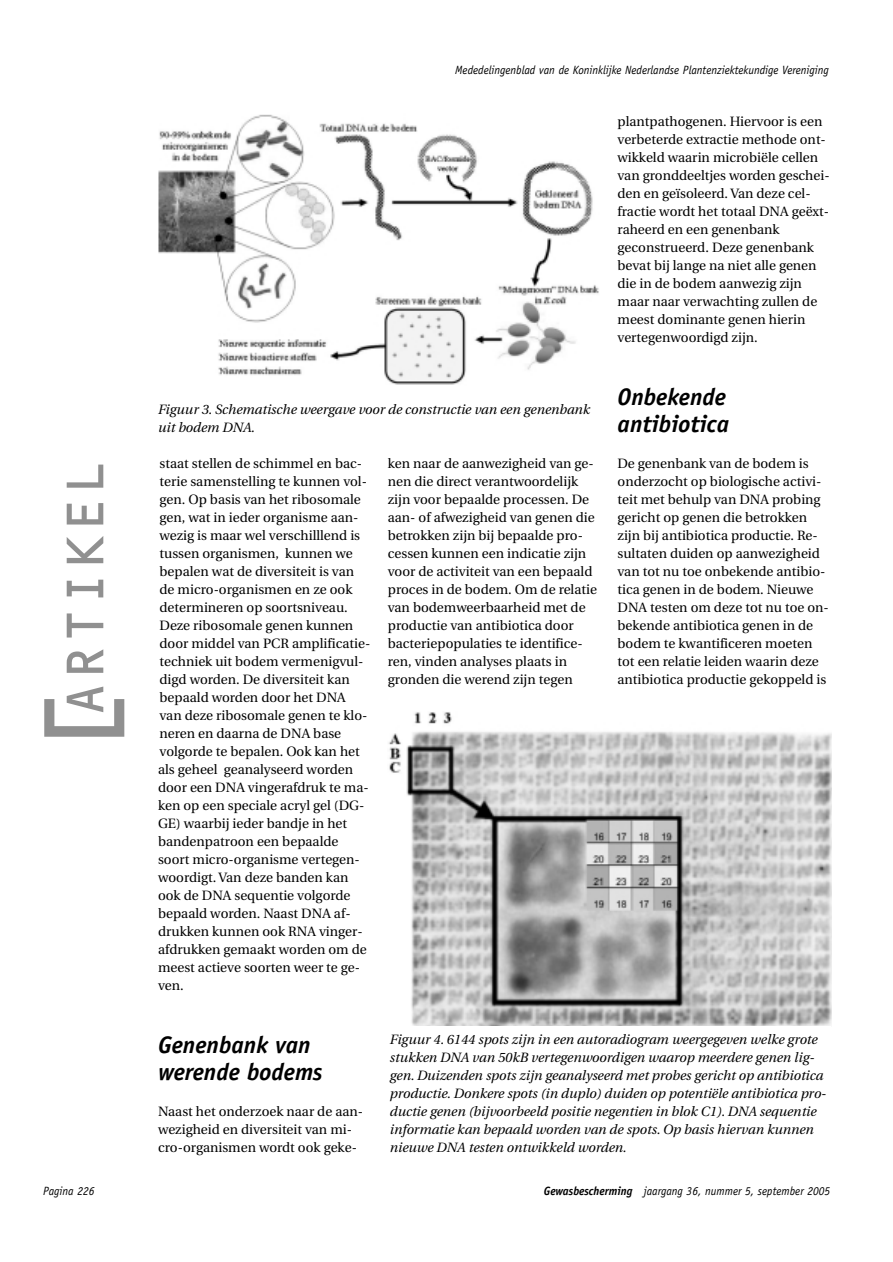
<style>
.page{position:relative;width:893px;height:1262px;background:#fff}
.page>*{position:absolute;margin:0;border:0;box-sizing:border-box;transform-origin:0 0}
.t1{font:108px "OCR C Regular";color:#909090;scale:.95 1}
.t2{font:54px "OCR C Regular";color:#909090;scale:.95 1}
.t3{font:italic 700 24px/27px "Officina Sans";color:#000}
.t4{font:13.5px/18px "Utopia";color:#000}
.t5{font:italic 13.5px/18px "Utopia";color:#000}
.t6{font:italic 12px "Officina Sans";color:#000;scale:.95 1}
.s1{font-weight:700}
</style>
<div class="page">
<img style="left:158px;top:114px;width:441px;height:271px">
<img style="left:388px;top:712px;width:443px;height:314px">
<p class="t6" style="left:455px;top:65px;width:394px">Mededelingenblad van de Koninklijke Nederlandse Plantenziektekundige Vereniging</p>
<h2 class="t2" style="left:66px;top:718px;width:274px;rotate:-90deg">ARTIKEL</h2>
<h1 class="t1" style="left:51px;top:754px;width:79px;rotate:-90deg">[</h1>
<p class="t5" style="left:158px;top:402px;width:434px">Figuur 3. Schematische weergave voor de constructie van een genenbank uit bodem DNA.</p>
<p class="t4" style="left:158px;top:456px;width:214px">staat stellen de schimmel en bac&shy;terie samenstelling te kunnen vol&shy;gen. Op basis van het ribosomale gen, wat in ieder organisme aan&shy;wezig is maar wel verschilllend is tussen organismen, kunnen we bepalen wat de diversiteit is van de micro-organismen en ze ook determineren op soortsniveau.<br>Deze ribosomale genen kunnen door middel van PCR amplificatie&shy;techniek uit bodem vermenigvul&shy;digd worden. De diversiteit kan bepaald worden door het DNA<br>van deze ribosomale genen te klo&shy;neren en daarna de DNA base volgorde te bepalen. Ook kan het als geheel geanalyseerd worden door een DNA vingerafdruk te ma&shy;ken op een speciale acryl gel (DG-<br>GE) waarbij ieder bandje in het bandenpatroon een bepaalde soort micro-organisme vertegen&shy;woordigt. Van deze banden kan ook de DNA sequentie volgorde bepaald worden. Naast DNA af&shy;drukken kunnen ook RNA vinger&shy;afdrukken gemaakt worden om de meest actieve soorten weer te ge&shy;ven.</p>
<p class="t4" style="left:388px;top:456px;width:211px">ken naar de aanwezigheid van ge&shy;nen die direct verantwoordelijk zijn voor bepaalde processen. De aan- of afwezigheid van genen die betrokken zijn bij bepaalde pro&shy;cessen kunnen een indicatie zijn voor de activiteit van een bepaald proces in de bodem. Om de relatie van bodemweerbaarheid met de productie van antibiotica door bacteriepopulaties te identifice&shy;ren, vinden analyses plaats in gronden die werend zijn tegen</p>
<p class="t4" style="left:617px;top:114px;width:213px">plantpathogenen. Hiervoor is een verbeterde extractie methode ont&shy;wikkeld waarin microbiële cellen van gronddeeltjes worden geschei&shy;den en geïsoleerd. Van deze cel&shy;fractie wordt het totaal DNA geëxt&shy;raheerd en een genenbank geconstrueerd. Deze genenbank bevat bij lange na niet alle genen die in de bodem aanwezig zijn maar naar verwachting zullen de meest dominante genen hierin vertegenwoordigd zijn.</p>
<h3 class="t3" style="left:617px;top:385px;width:113px">Onbekende antibiotica</h3>
<p class="t4" style="left:617px;top:456px;width:213px">De genenbank van de bodem is onderzocht op biologische activi&shy;teit met behulp van DNA probing gericht op genen die betrokken zijn bij antibiotica productie. Re&shy;sultaten duiden op aanwezigheid van tot nu toe onbekende antibio&shy;tica genen in de bodem. Nieuwe<br>DNA testen om deze tot nu toe on&shy;bekende antibiotica genen in de bodem te kwantificeren moeten tot een relatie leiden waarin deze antibiotica productie gekoppeld is</p>
<h3 class="t3" style="left:158px;top:1033px;width:166px">Genenbank van werende bodems</h3>
<p class="t4" style="left:158px;top:1104px;width:206px">Naast het onderzoek naar de aan&shy;wezigheid en diversiteit van mi&shy;cro-organismen wordt ook geke-</p>
<p class="t5" style="left:390px;top:1032px;width:438px">Figuur 4. 6144 spots zijn in een autoradiogram weergegeven welke grote stukken DNA van 50kB vertegenwoordigen waarop meerdere genen lig&shy;gen. Duizenden spots zijn geanalyseerd met probes gericht op antibiotica productie. Donkere spots (in duplo) duiden op potentiële antibiotica pro&shy;ductie genen (bijvoorbeeld positie negentien in blok C1). DNA sequentie informatie kan bepaald worden van de spots. Op basis hiervan kunnen nieuwe DNA testen ontwikkeld worden.</p>
<p class="t6" style="left:43px;top:1186px;width:55px">Pagina 226</p>
<p class="t6" style="left:544px;top:1186px;width:303px"><span class="s1">Gewasbescherming</span> jaargang 36, nummer 5, september 2005</p>
</div>
